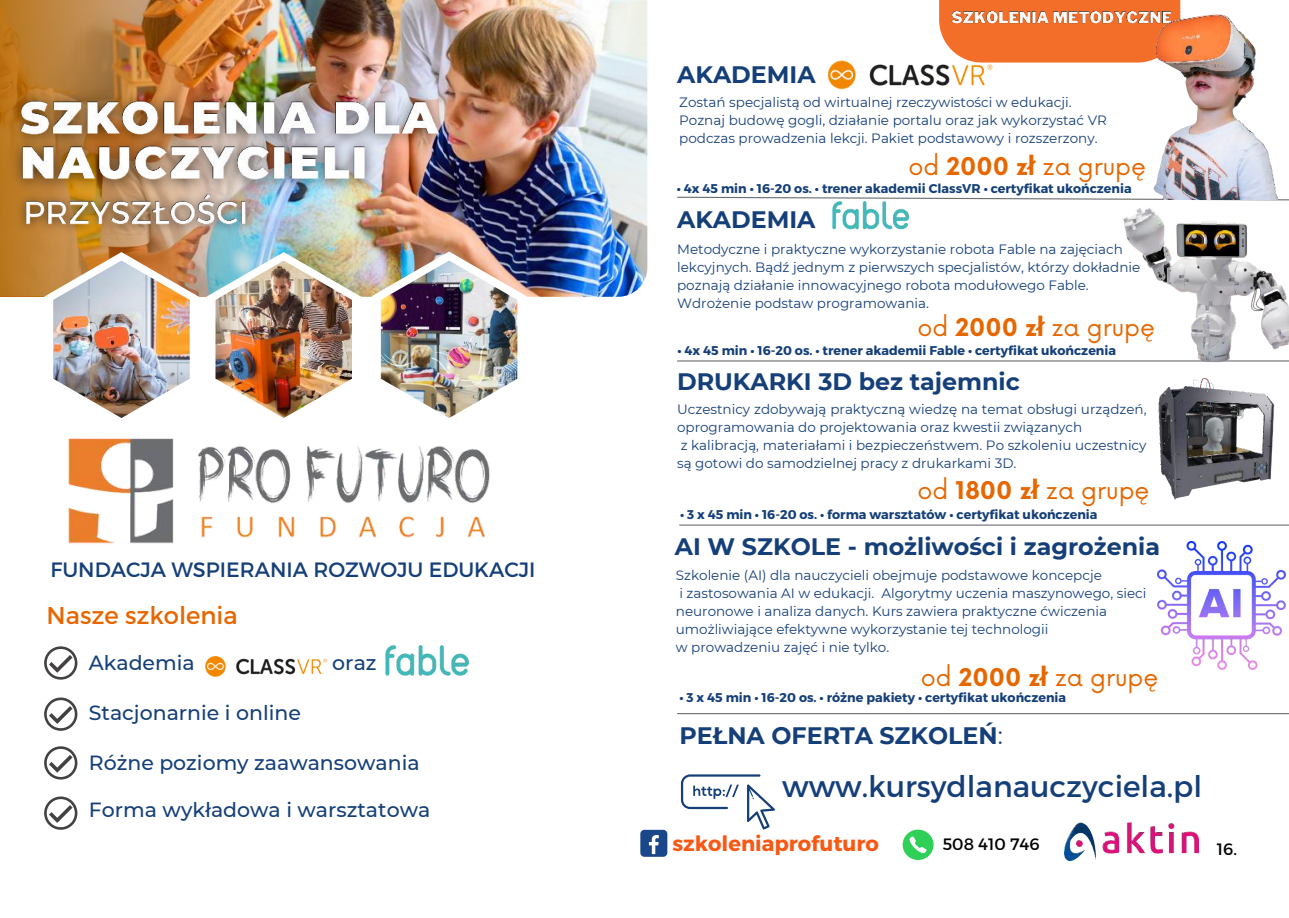
<style>
.page{position:relative;width:1289px;height:918px;background:#fff}
.page>*{position:absolute;margin:0;border:0;box-sizing:border-box;transform-origin:0 0}
.t1{font:29.7px "Montserrat";color:#153f79}
.t2{font:24.3px "Montserrat";color:#e66700}
.t3{font:700 23.85px "Montserrat";color:#153f79}
.t4{font:23.85px "Now";color:#e66700}
.t5{font:700 21px "Montserrat";color:#f75915}
.t6{font:20.7px "Montserrat";color:#153f79}
.t7{font:500 20.4px "Montserrat";color:#153f79}
.t8{font:16.5px "Montserrat";color:#000}
.t9{font:13.5px/18px "Montserrat";color:#153f79}
.t10{font:700 12.75px "Montserrat";color:#153f79}
.s1{font-weight:700}
.s2{font-weight:400}
</style>
<div class="page">
<img style="left:272px;top:0;width:375px;height:297px">
<img style="left:0;top:0;width:272px;height:297px">
<svg style="left:44px;top:646px;width:33px;height:34px"></svg>
<svg style="left:44px;top:698px;width:33px;height:33px"></svg>
<svg style="left:44px;top:746px;width:33px;height:34px"></svg>
<img style="left:68px;top:438px;width:422px;height:106px">
<img style="left:372px;top:252px;width:154px;height:127px">
<img style="left:381px;top:261px;width:136px;height:157px">
<img style="left:205px;top:656px;width:123px;height:21px">
<svg style="left:206px;top:252px;width:155px;height:45px;background:#abc1b6"></svg>
<svg style="left:44px;top:252px;width:155px;height:45px;background:#c58b56"></svg>
<img style="left:215px;top:261px;width:137px;height:157px">
<img style="left:53px;top:261px;width:137px;height:157px">
<img style="left:827px;top:60px;width:166px;height:30px">
<svg style="left:677px;top:196px;width:611px;height:5px"></svg>
<hr style="left:677px;top:360px;width:611px;height:2px;background:#6c6d70">
<img style="left:1158px;top:384px;width:117px;height:116px">
<img style="left:832px;top:202px;width:78px;height:28px">
<img style="left:1121px;top:208px;width:167px;height:176px">
<div style="left:939px;top:0;width:240px;height:63px;background:#f36e28"></div>
<img style="left:951px;top:10px;width:160px;height:14px">
<img style="left:1111px;top:9px;width:176px;height:190px">
<hr style="left:679px;top:525px;width:609px;height:1px;background:#6c6d70">
<img style="left:1157px;top:541px;width:127px;height:128px">
<hr style="left:677px;top:713px;width:611px;height:1px;background:#6c6d70">
<img style="left:1px;top:84px;width:457px;height:116px">
<img style="left:13px;top:181px;width:245px;height:58px">
<svg style="left:44px;top:797px;width:33px;height:33px"></svg>
<img style="left:385px;top:646px;width:85px;height:30px">
<img style="left:1064px;top:823px;width:134px;height:38px">
<svg style="left:680px;top:774px;width:95px;height:56px"></svg>
<div style="left:902px;top:830px;width:31px;height:30px;background:#2ed058;border-radius:50%"></div>
<svg style="left:909px;top:836px;width:17px;height:17px"></svg>
<div style="left:640px;top:830px;width:27px;height:27px;background:#1a4789;border-radius:4px"></div>
<svg style="left:648px;top:835px;width:10px;height:19px"></svg>
<h3 class="t6" style="left:50px;top:556px;width:486px">FUNDACJA WSPIERANIA ROZWOJU EDUKACJI</h3>
<h2 class="t2" style="left:47px;top:599px;width:193px">Nasze szkolenia</h2>
<h3 class="t7" style="left:89px;top:651px;width:107px">Akademia</h3>
<h3 class="t7" style="left:332px;top:651px;width:46px">oraz</h3>
<h3 class="t7" style="left:89px;top:700px;width:213px">Stacjonarnie i online</h3>
<h3 class="t7" style="left:89px;top:750px;width:332px">Różne poziomy zaawansowania</h3>
<h3 class="t7" style="left:89px;top:797px;width:343px">Forma wykładowa i warsztatowa</h3>
<h3 class="t3" style="left:677px;top:60px;width:140px">AKADEMIA</h3>
<p class="t9" style="left:679px;top:94px;width:429px">Zostań specjalistą od wirtualnej rzeczywistości w edukacji.<br>Poznaj budowę gogli, działanie portalu oraz jak wykorzystać VR podczas prowadzenia lekcji. Pakiet podstawowy i rozszerzony.</p>
<h3 class="t4" style="left:908px;top:153px;width:239px">od <span class="s1">2000 zł</span> za grupę</h3>
<p class="t10" style="left:676px;top:181px;width:456px">• 4x 45 min • 16-20 os. • trener akademii ClassVR • certyfikat ukończenia</p>
<h3 class="t3" style="left:677px;top:205px;width:140px">AKADEMIA</h3>
<p class="t9" style="left:677px;top:240px;width:464px">Metodyczne i praktyczne wykorzystanie robota Fable na zajęciach lekcyjnych. Bądź jednym z pierwszych specjalistów, którzy dokładnie poznają działanie innowacyjnego robota modułowego Fable.<br>Wdrożenie podstaw programowania.</p>
<h3 class="t4" style="left:917px;top:314px;width:239px">od <span class="s1">2000 zł</span> za grupę</h3>
<p class="t10" style="left:677px;top:342px;width:440px">• 4x 45 min • 16-20 os. • trener akademii Fable • certyfikat ukończenia</p>
<h3 class="t3" style="left:677px;top:367px;width:344px">DRUKARKI 3D bez tajemnic</h3>
<p class="t9" style="left:677px;top:400px;width:471px">Uczestnicy zdobywają praktyczną wiedzę na temat obsługi urządzeń, oprogramowania do projektowania oraz kwestii związanych<br>z kalibracją, materiałami i bezpieczeństwem. Po szkoleniu uczestnicy są gotowi do samodzielnej pracy z drukarkami 3D.</p>
<h3 class="t4" style="left:917px;top:477px;width:233px">od <span class="s1">1800 zł</span> za grupę</h3>
<h3 class="t3" style="left:674px;top:532px;width:486px">AI W SZKOLE - możliwości i zagrożenia</h3>
<p class="t10" style="left:680px;top:506px;width:419px">• 3 x 45 min • 16-20 os. • forma warsztatów • certyfikat ukończenia</p>
<p class="t9" style="left:675px;top:566px;width:472px">Szkolenie (AI) dla nauczycieli obejmuje podstawowe koncepcje<br>i zastosowania AI w edukacji. Algorytmy uczenia maszynowego, sieci neuronowe i analiza danych. Kurs zawiera praktyczne ćwiczenia umożliwiające efektywne wykorzystanie tej technologii<br>w prowadzeniu zajęć i nie tylko.</p>
<h3 class="t4" style="left:920px;top:664px;width:239px">od <span class="s1">2000 zł</span> za grupę</h3>
<p class="t10" style="left:679px;top:689px;width:388px">• 3 x 45 min • 16-20 os. • różne pakiety • certyfikat ukończenia</p>
<h3 class="t3" style="left:679px;top:721px;width:325px">PEŁNA OFERTA SZKOLEŃ<span class="s2">:</span></h3>
<h1 class="t1" style="left:782px;top:767px;width:421px">www.kursydlanauczyciela.pl</h1>
<h3 class="t5" style="left:672px;top:830px;width:208px">szkoleniaprofuturo</h3>
<p class="t8" style="left:942px;top:833px;width:98px">508 410 746</p>
<p class="t8" style="left:1216px;top:838px;width:22px">16.</p>
</div>
